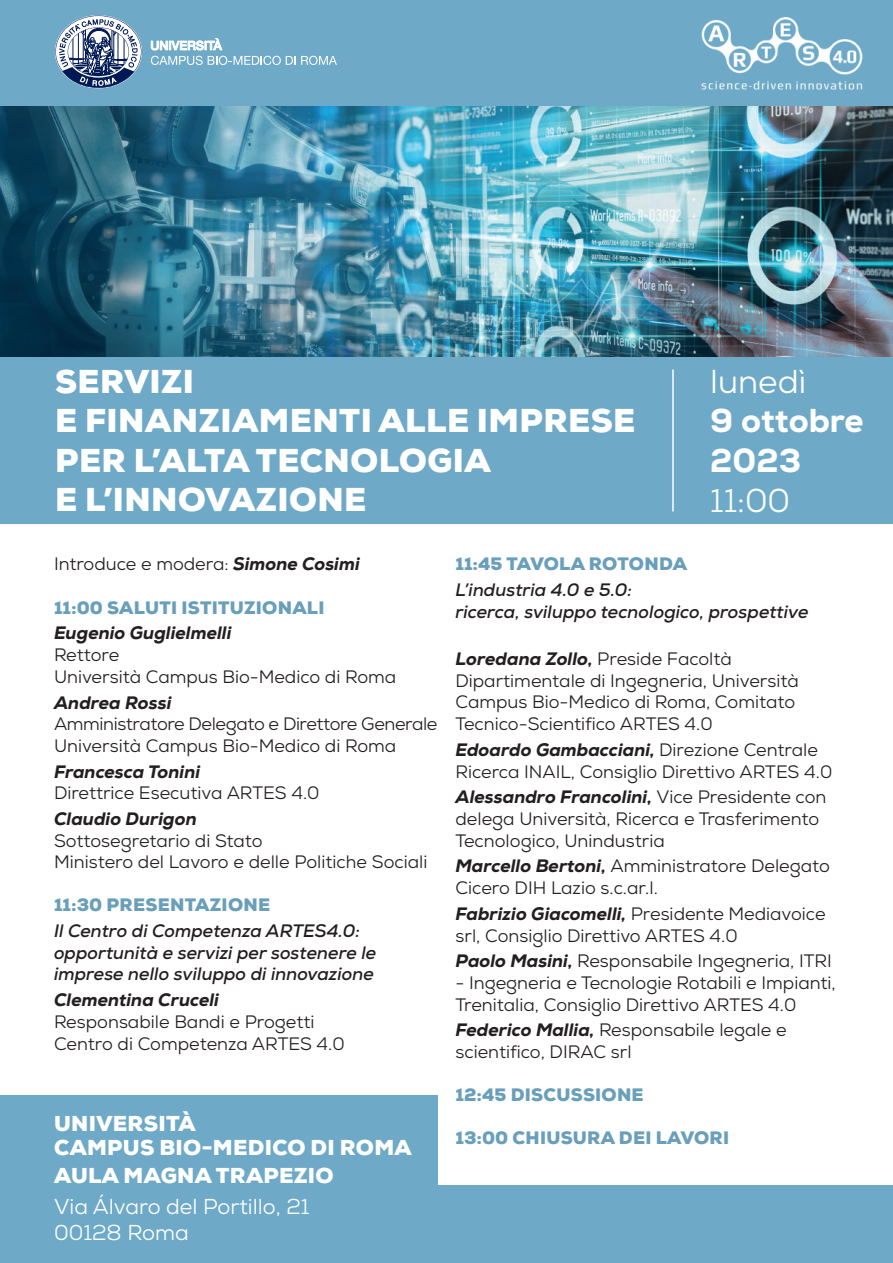
<style>
.page{position:relative;width:893px;height:1263px;background:#fff}
.page>*{position:absolute;margin:0;border:0;box-sizing:border-box;transform-origin:0 0}
.t1{font:900 33px/39.6px "Nexa";letter-spacing:.015em;color:#fff}
.t2{font:800 33px/39.6px "Nexa";color:#fff}
.t3{font:33px "Nexa";color:#fff}
.t4{font:900 21.6px/24.6px "Nexa";letter-spacing:.015em;color:#fff}
.t5{font:21.6px/25.8px "Nexa";color:#fff}
.t6{font:18px/21.6px "Nexa";color:#231f20}
.t7{font:italic 700 18px/21.6px "Nexa";color:#231f20}
.t8{font:900 18px "Nexa";letter-spacing:.015em;color:#699fba}
.t9{font:italic 800 18px "Nexa";color:#231f20}
.t10{font:18px/21.6px "Nexa";letter-spacing:-.02em;color:#231f20}
.s1{font-weight:800;font-style:italic}
</style>
<div class="page">
<img style="left:1px;top:105px;width:892px;height:252px">
<div style="left:1px;top:357px;width:892px;height:167px;background:#6eaac8"></div>
<hr style="left:672px;top:369px;width:2px;height:142px;background:#fff">
<div style="left:1px;top:1185px;width:892px;height:78px;background:#6eaac8"></div>
<div style="left:0;top:0;width:893px;height:105px;background:#6eaac8"></div>
<img style="left:702px;top:18px;width:161px;height:72px">
<svg style="left:55px;top:15px;width:87px;height:73px"></svg>
<svg style="left:151px;top:38px;width:71px;height:12px"></svg>
<svg style="left:151px;top:56px;width:186px;height:9px"></svg>
<div style="left:0;top:1096px;width:437px;height:166px;background:#6eaac8"></div>
<h1 class="t1" style="left:55px;top:361px;width:582px">SERVIZI<br>E FINANZIAMENTI ALLE IMPRESE<br>PER L’ALTA TECNOLOGIA<br>E L’INNOVAZIONE</h1>
<h1 class="t3" style="left:710px;top:363px;width:97px">lunedì</h1>
<h1 class="t2" style="left:710px;top:401px;width:155px">9 ottobre<br>2023</h1>
<h1 class="t3" style="left:710px;top:482px;width:81px">11:00</h1>
<p class="t6" style="left:54px;top:554px;width:307px">Introduce e modera: <span class="s1">Simone Cosimi</span></p>
<p class="t8" style="left:54px;top:597px;width:272px">11:00 SALUTI ISTITUZIONALI</p>
<p class="t9" style="left:54px;top:626px;width:179px">Eugenio Guglielmelli</p>
<p class="t6" style="left:54px;top:645px;width:344px">Rettore<br>Università Campus Bio-Medico di Roma</p>
<p class="t9" style="left:54px;top:695px;width:119px">Andrea Rossi</p>
<p class="t10" style="left:54px;top:714px;width:385px">Amministratore Delegato e Direttore Generale<br>Università Campus Bio-Medico di Roma</p>
<p class="t9" style="left:54px;top:764px;width:148px">Francesca Tonini</p>
<p class="t6" style="left:54px;top:783px;width:267px">Direttrice Esecutiva ARTES 4.0</p>
<p class="t9" style="left:54px;top:812px;width:144px">Claudio Durigon</p>
<p class="t6" style="left:54px;top:830px;width:375px">Sottosegretario di Stato<br>Ministero del Lavoro e delle Politiche Sociali</p>
<p class="t8" style="left:54px;top:895px;width:218px">11:30 PRESENTAZIONE</p>
<p class="t7" style="left:54px;top:922px;width:324px">Il Centro di Competenza ARTES4.0: opportunità e servizi per sostenere le imprese nello sviluppo di innovazione</p>
<p class="t9" style="left:54px;top:993px;width:167px">Clementina Cruceli</p>
<p class="t6" style="left:54px;top:1012px;width:292px">Responsabile Bandi e Progetti<br>Centro di Competenza ARTES 4.0</p>
<p class="t4" style="left:54px;top:1111px;width:359px">UNIVERSITÀ<br>CAMPUS BIO-MEDICO DI ROMA</p>
<p class="t4" style="left:54px;top:1163px;width:281px">AULA MAGNA TRAPEZIO</p>
<p class="t5" style="left:54px;top:1195px;width:257px">Via Álvaro del Portillo, 21<br>00128 Roma</p>
<p class="t8" style="left:455px;top:554px;width:233px">11:45 TAVOLA ROTONDA</p>
<p class="t7" style="left:455px;top:581px;width:355px">L’industria 4.0 e 5.0:<br>ricerca, sviluppo tecnologico, prospettive</p>
<p class="t6" style="left:455px;top:649px;width:345px"><span class="s1">Loredana Zollo,</span> Preside Facoltà Dipartimentale di Ingegneria, Università Campus Bio-Medico di Roma, Comitato Tecnico-Scientifico ARTES 4.0</p>
<p class="t6" style="left:455px;top:740px;width:378px"><span class="s1">Edoardo Gambacciani,</span> Direzione Centrale<br>Ricerca INAIL, Consiglio Direttivo ARTES 4.0</p>
<p class="t6" style="left:455px;top:787px;width:372px"><span class="s1">Alessandro Francolini,</span> Vice Presidente con delega Università, Ricerca e Trasferimento<br>Tecnologico, Unindustria</p>
<p class="t6" style="left:455px;top:856px;width:376px"><span class="s1">Marcello Bertoni,</span> Amministratore Delegato<br>Cicero DIH Lazio s.c.ar.l.</p>
<p class="t6" style="left:455px;top:904px;width:372px"><span class="s1">Fabrizio Giacomelli,</span> Presidente Mediavoice srl, Consiglio Direttivo ARTES 4.0</p>
<p class="t6" style="left:455px;top:951px;width:378px"><span class="s1">Paolo Masini,</span> Responsabile Ingegneria, ITRI</p>
<p class="t6" style="left:455px;top:973px;width:382px">- Ingegneria e Tecnologie Rotabili e Impianti,<br>Trenitalia, Consiglio Direttivo ARTES 4.0</p>
<p class="t6" style="left:455px;top:1020px;width:333px"><span class="s1">Federico Mallia,</span> Responsabile legale e scientifico, DIRAC srl</p>
<p class="t8" style="left:455px;top:1084px;width:190px">12:45 DISCUSSIONE</p>
<p class="t8" style="left:455px;top:1128px;width:275px">13:00 CHIUSURA DEI LAVORI</p>
</div>
